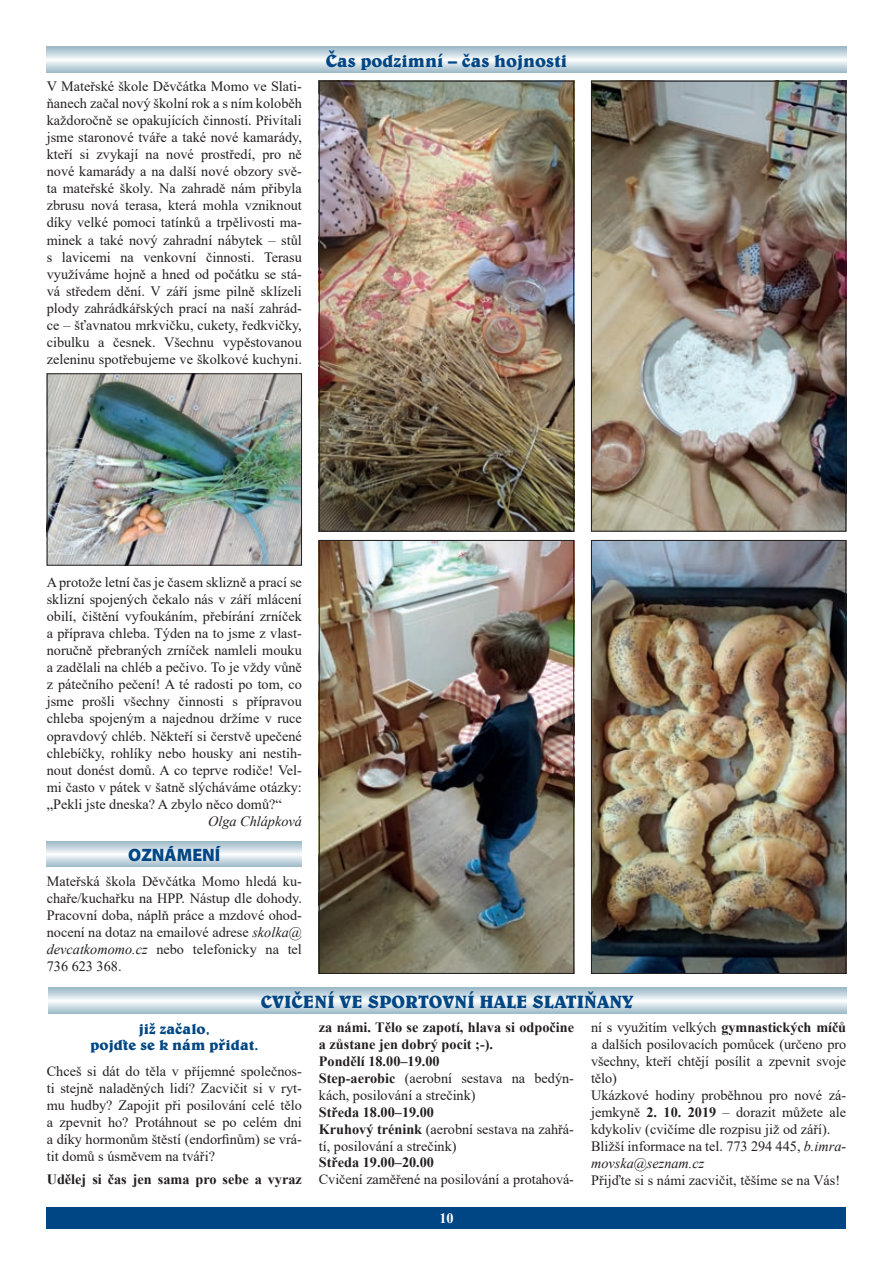
<style>
.page{position:relative;width:893px;height:1263px;background:#fff}
.page>*{position:absolute;margin:0;border:0;box-sizing:border-box;transform-origin:0 0}
.t1{font:700 18px "Belwe AT";color:#004684}
.t2{font:900 18px "Myriad Pro";color:#004684}
.t3{font:700 15px/16px "Belwe AT";color:#004684;text-align:center}
.t4{font:14.25px/17.1px "Times New Roman";color:#231f20;text-align:justify}
.t5{font:700 14.25px/17px "Times New Roman";color:#231f20}
.t6{font:italic 14.25px "Times New Roman";color:#231f20}
.t7{font:700 14.25px "Times New Roman";color:#fff}
.s1{font-style:italic}
.s2{font-weight:400}
.s3{font-weight:700}
</style>
<div class="page">
<div style="left:47px;top:1208px;width:799px;height:21px;background:#004684"></div>
<svg style="left:47px;top:47px;width:799px;height:25px"></svg>
<svg style="left:47px;top:841px;width:255px;height:26px;background:#c9d9e1"></svg>
<img style="left:49px;top:375px;width:251px;height:189px">
<div style="left:47px;top:373px;width:255px;height:193px;border:1px solid #231f20"></div>
<img style="left:593px;top:542px;width:251px;height:430px">
<div style="left:591px;top:540px;width:255px;height:434px;border:1px solid #231f20"></div>
<img style="left:321px;top:542px;width:251px;height:430px">
<div style="left:319px;top:540px;width:255px;height:434px;border:1px solid #231f20"></div>
<img style="left:321px;top:83px;width:251px;height:446px">
<div style="left:319px;top:81px;width:255px;height:450px;border:1px solid #231f20"></div>
<img style="left:593px;top:83px;width:251px;height:446px">
<div style="left:591px;top:81px;width:255px;height:450px;border:1px solid #231f20"></div>
<svg style="left:48px;top:988px;width:798px;height:25px"></svg>
<p class="t4" style="left:47px;top:77px;width:257px">V Mateřské škole Děvčátka Momo ve Slati&shy;ňanech začal nový školní rok a s ním koloběh každoročně se opakujících činností. Přivítali jsme staronové tváře a také nové kamarády, kteří si zvykají na nové prostředí, pro ně nové kamarády a na další nové obzory svě&shy;ta mateřské školy. Na zahradě nám přibyla zbrusu nová terasa, která mohla vzniknout díky velké pomoci tatínků a trpělivosti ma&shy;minek a také nový zahradní nábytek – stůl s lavicemi na venkovní činnosti. Terasu využíváme hojně a hned od počátku se stá&shy;vá středem dění. V září jsme pilně sklízeli plody zahrádkářských prací na naší zahrád&shy;ce – šťavnatou mrkvičku, cukety, ředkvičky, cibulku a česnek. Všechnu vypěstovanou zeleninu spotřebujeme ve školkové kuchyni.</p>
<p class="t1" style="left:326px;top:49px;width:243px">Čas podzimní – čas hojnosti</p>
<p class="t4" style="left:47px;top:573px;width:257px">A protože letní čas je časem sklizně a prací se sklizní spojených čekalo nás v září mlácení obilí, čištění vyfoukáním, přebírání zrníček a příprava chleba. Týden na to jsme z vlast&shy;noručně přebraných zrníček namleli mouku a zadělali na chléb a pečivo. To je vždy vůně z pátečního pečení! A té radosti po tom, co jsme prošli všechny činnosti s přípravou chleba spojeným a najednou držíme v ruce opravdový chléb. Někteří si čerstvě upečené chlebíčky, rohlíky nebo housky ani nestih&shy;nout donést domů. A co teprve rodiče! Vel&shy;mi často v pátek v šatně slýcháváme otázky: „Pekli jste dneska? A zbylo něco domů?“</p>
<p class="t6" style="left:208px;top:811px;width:95px">Olga Chlápková</p>
<p class="t2" style="left:128px;top:842px;width:94px">OZNÁMENÍ</p>
<p class="t4" style="left:47px;top:872px;width:257px">Mateřská škola Děvčátka Momo hledá ku&shy;chaře/kuchařku na HPP. Nástup dle dohody.<br>Pracovní doba, náplň práce a mzdové ohod&shy;nocení na dotaz na emailové adrese <span class="s1">skolka@ devcatkomomo.cz</span> nebo telefonicky na tel 736 623 368.</p>
<p class="t1" style="left:261px;top:990px;width:374px">CVIČENÍ VE SPORTOVNÍ HALE SLATIŇANY</p>
<p class="t3" style="left:90px;top:1021px;width:170px">již začalo,<br>pojďte se k nám přidat.</p>
<p class="t4" style="left:47px;top:1062px;width:257px">Chceš si dát do těla v příjemné společnos&shy;ti stejně naladěných lidí? Zacvičit si v ryt&shy;mu hudby? Zapojit při posilování celé tělo a zpevnit ho? Protáhnout se po celém dni a díky hormonům štěstí (endorfinům) se vrá&shy;tit domů s úsměvem na tváři?</p>
<p class="t5" style="left:47px;top:1170px;width:257px">Udělej si čas jen sama pro sebe a vyraz</p>
<p class="t5" style="left:319px;top:1018px;width:257px">za námi. Tělo se zapotí, hlava si odpočine a zůstane jen dobrý pocit ;-).<br>Pondělí 18.00–19.00<br>Step-aerobic <span class="s2">(aerobní sestava na bedýn&shy;kách, posilování a strečink)</span></p>
<p class="t4" style="left:319px;top:1103px;width:257px;text-align:left"><span class="s3">Středa 18.00–19.00<br>Kruhový trénink</span> (aerobní sestava na zahřá&shy;tí, posilování a strečink)</p>
<p class="t5" style="left:319px;top:1154px;width:117px">Středa 19.00–20.00</p>
<p class="t4" style="left:319px;top:1171px;width:257px">Cvičení zaměřené na posilování a protahová-</p>
<p class="t4" style="left:591px;top:1018px;width:257px;text-align:left">ní s využitím velkých <span class="s3">gymnastických míčů </span>a dalších posilovacích pomůcek (určeno pro všechny, kteří chtějí posílit a zpevnit svoje tělo)<br>Ukázkové hodiny proběhnou pro nové zá&shy;jemkyně <span class="s3">2. 10. 2019</span> – dorazit můžete ale kdykoliv (cvičíme dle rozpisu již od září).<br>Bližší informace na tel. 773 294 445, <span class="s1">b.imra&shy;movska@seznam.cz</span></p>
<p class="t4" style="left:591px;top:1171px;width:251px">Přijďte si s námi zacvičit, těšíme se na Vás!</p>
<p class="t7" style="left:439px;top:1208px;width:16px">10</p>
</div>
